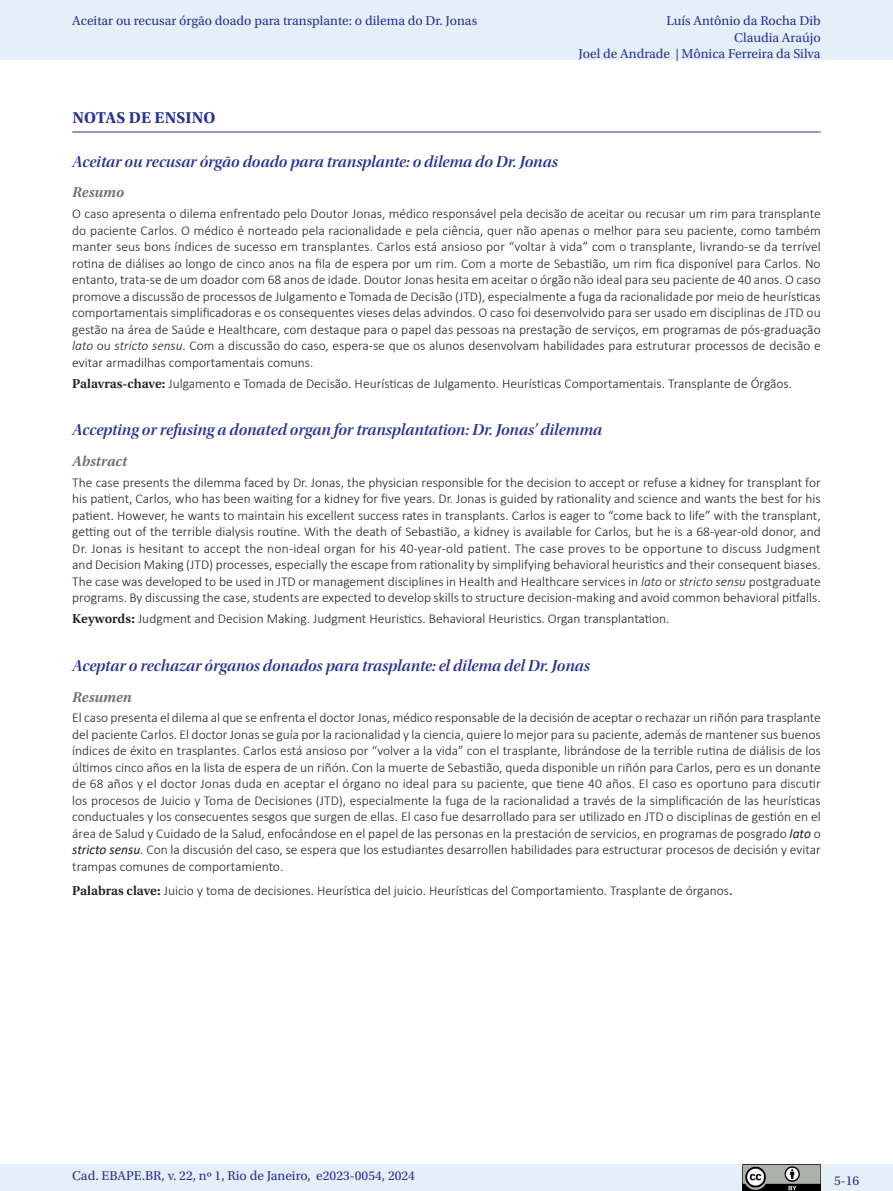
<style>
.page{position:relative;width:893px;height:1191px;background:#fff}
.page>*{position:absolute;margin:0;border:0;box-sizing:border-box;transform-origin:0 0}
._03_3_1_título_IN{font:16.5px "Utopia Std Semibold Disp It";color:#2b3393}
._07_1_sub_1{font:700 16.5px "Utopia Std";letter-spacing:.01em;color:#2b3393}
._03_0_titulo_resumo_abstract_resume{font:italic 600 15px "Utopia Std";color:#6c6d70}
._03_1_1_resumo_PT{font:300 13.5px/16.5px "Calibri";color:#231f20;text-align:justify}
._03_3_2_resumo_IN{font:300 13.5px/16.5px "Calibri";color:#231f20;text-align:justify}
.t1{font:13.5px/16.5px "Utopia Std";color:#2b3393;text-align:right}
._06_0_texto{font:300 13.5px "Calibri";color:#231f20}
.s1{font-style:italic}
.s2{font-family:"Utopia Std";font-weight:600}
.s3{font-weight:400;font-style:italic}
.s4{font-weight:400;font-size:15px}
</style>
<div class="page">
<div style="left:0;top:0;width:893px;height:60px;background:#e4eff8"></div>
<div style="left:0;top:1164px;width:893px;height:27px;background:#e4eff8"></div>
<img style="left:743px;top:1164px;width:78px;height:27px">
<hr style="left:72px;top:132px;width:749px;height:1px;background:#2b3393">
<p class="t1" style="left:72px;top:13px;width:406px">Aceitar ou recusar órgão doado para transplante: o dilema do Dr. Jonas</p>
<p class="t1" style="left:579px;top:13px;width:244px">Luís Antônio da Rocha Dib<br>Claudia Araújo<br>Joel de Andrade | Mônica Ferreira da Silva</p>
<p class="_07_1_sub_1" style="left:72px;top:108px;width:145px">NOTAS DE ENSINO</p>
<p class="_03_3_1_título_IN" style="left:72px;top:152px;width:487px">Aceitar ou recusar órgão doado para transplante: o dilema do Dr. Jonas</p>
<p class="_03_0_titulo_resumo_abstract_resume" style="left:72px;top:184px;width:53px">Resumo</p>
<p class="_03_1_1_resumo_PT" style="left:72px;top:205px;width:750px">O caso apresenta o dilema enfrentado pelo Doutor Jonas, médico responsável pela decisão de aceitar ou recusar um rim para transplante do paciente Carlos. O médico é norteado pela racionalidade e pela ciência, quer não apenas o melhor para seu paciente, como também manter seus bons índices de sucesso em transplantes. Carlos está ansioso por “voltar à vida” com o transplante, livrando-se da terrível rotina de diálises ao longo de cinco anos na fila de espera por um rim. Com a morte de Sebastião, um rim fica disponível para Carlos. No entanto, trata-se de um doador com 68 anos de idade. Doutor Jonas hesita em aceitar o órgão não ideal para seu paciente de 40 anos. O caso promove a discussão de processos de Julgamento e Tomada de Decisão (JTD), especialmente a fuga da racionalidade por meio de heurísticas comportamentais simplificadoras e os consequentes vieses delas advindos. O caso foi desenvolvido para ser usado em disciplinas de JTD ou gestão na área de Saúde e Healthcare, com destaque para o papel das pessoas na prestação de serviços, em programas de pós-graduação <span class="s1">lato</span> ou <span class="s1">stricto sensu</span>. Com a discussão do caso, espera-se que os alunos desenvolvam habilidades para estruturar processos de decisão e evitar armadilhas comportamentais comuns.</p>
<p class="_03_1_1_resumo_PT" style="left:72px;top:375px;width:721px"><span class="s2">Palavras-chave:</span> Julgamento e Tomada de Decisão. Heurísticas de Julgamento. Heurísticas Comportamentais. Transplante de Órgãos.</p>
<p class="_03_3_1_título_IN" style="left:72px;top:421px;width:531px">Accepting or refusing a donated organ for transplantation: Dr. Jonas’ dilemma</p>
<p class="_03_0_titulo_resumo_abstract_resume" style="left:72px;top:453px;width:57px">Abstract</p>
<p class="_03_3_2_resumo_IN" style="left:72px;top:474px;width:750px">The case presents the dilemma faced by Dr. Jonas, the physician responsible for the decision to accept or refuse a kidney for transplant for his patient, Carlos, who has been waiting for a kidney for five years. Dr. Jonas is guided by rationality and science and wants the best for his patient. However, he wants to maintain his excellent success rates in transplants. Carlos is eager to “come back to life” with the transplant, getting out of the terrible dialysis routine. With the death of Sebastião, a kidney is available for Carlos, but he is a 68-year-old donor, and Dr. Jonas is hesitant to accept the non-ideal organ for his 40-year-old patient. The case proves to be opportune to discuss Judgment and Decision Making (JTD) processes, especially the escape from rationality by simplifying behavioral heuristics and their consequent biases.<br>The case was developed to be used in JTD or management disciplines in Health and Healthcare services in <span class="s1">lato</span> or <span class="s1">stricto sensu</span> postgraduate programs. By discussing the case, students are expected to develop skills to structure decision-making and avoid common behavioral pitfalls.</p>
<p class="_03_1_1_resumo_PT" style="left:72px;top:610px;width:599px"><span class="s2">Keywords:</span> Judgment and Decision Making. Judgment Heuristics. Behavioral Heuristics. Organ transplantation.</p>
<p class="_03_3_1_título_IN" style="left:72px;top:656px;width:519px">Aceptar o rechazar órganos donados para trasplante: el dilema del Dr. Jonas</p>
<p class="_03_0_titulo_resumo_abstract_resume" style="left:72px;top:688px;width:61px">Resumen</p>
<p class="_03_1_1_resumo_PT" style="left:72px;top:709px;width:750px">El caso presenta el dilema al que se enfrenta el doctor Jonas, médico responsable de la decisión de aceptar o rechazar un riñón para trasplante del paciente Carlos. El doctor Jonas se guía por la racionalidad y la ciencia, quiere lo mejor para su paciente, además de mantener sus buenos índices de éxito en trasplantes. Carlos está ansioso por “volver a la vida” con el trasplante, librándose de la terrible rutina de diálisis de los últimos cinco años en la lista de espera de un riñón. Con la muerte de Sebastião, queda disponible un riñón para Carlos, pero es un donante de 68 años y el doctor Jonas duda en aceptar el órgano no ideal para su paciente, que tiene 40 años. El caso es oportuno para discutir los procesos de Juicio y Toma de Decisiones (JTD), especialmente la fuga de la racionalidad a través de la simplificación de las heurísticas conductuales y los consecuentes sesgos que surgen de ellas. El caso fue desarrollado para ser utilizado en JTD o disciplinas de gestión en el área de Salud y Cuidado de la Salud, enfocándose en el papel de las personas en la prestación de servicios, en programas de posgrado <span class="s3">lato</span> o <span class="s3">stricto sensu</span>. Con la discusión del caso, se espera que los estudiantes desarrollen habilidades para estructurar procesos de decisión y evitar trampas comunes de comportamiento.</p>
<p class="_06_0_texto" style="left:72px;top:882px;width:662px"><span class="s2">Palabras clave:</span> Juicio y toma de decisiones. Heurística del juicio. Heurísticas del Comportamiento. Trasplante de órganos<span class="s4">.</span></p>
<p class="t1" style="left:72px;top:1167px;width:344px">Cad. EBAPE.BR, v. 22, nº 1, Rio de Janeiro, e2023-0054, 2024</p>
<p class="t1" style="left:834px;top:1172px;width:27px">5-16</p>
</div>
